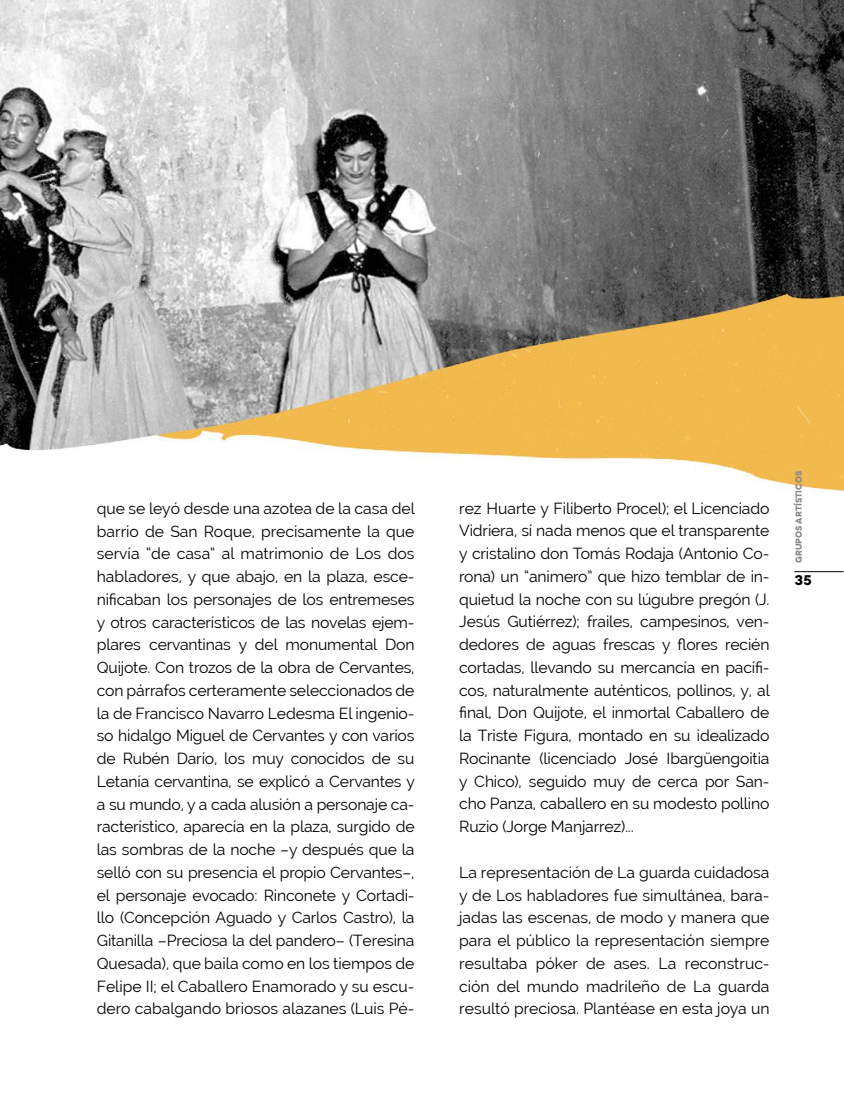
<style>
.page{position:relative;width:844px;height:1117px;background:#fff}
.page>*{position:absolute;margin:0;border:0;box-sizing:border-box;transform-origin:0 0}
.t1{font:15.75px/22.8px "Raleway";color:#000;text-align:justify}
.t2{font:700 14px "Novecentowide";color:#020203}
.t3{font:700 8.75px "Novecentowide";color:#878787}
</style>
<div class="page">
<img style="left:0;top:0;width:843px;height:573px">
<hr style="left:794px;top:571px;width:49px;height:1px;background:#020203">
<p class="t1" style="left:97px;top:496px;width:319px">que se leyó desde una azotea de la casa del barrio de San Roque, precisamente la que servía “de casa” al matrimonio de Los dos habladores, y que abajo, en la plaza, esce&shy;nificaban los personajes de los entremeses y otros característicos de las novelas ejem&shy;plares cervantinas y del monumental Don Quijote. Con trozos de la obra de Cervantes, con párrafos certeramente seleccionados de la de Francisco Navarro Ledesma El ingenio&shy;so hidalgo Miguel de Cervantes y con varios de Rubén Darío, los muy conocidos de su Letanía cervantina, se explicó a Cervantes y a su mundo, y a cada alusión a personaje ca&shy;racterístico, aparecía en la plaza, surgido de las sombras de la noche –y después que la selló con su presencia el propio Cervantes–, el personaje evocado: Rinconete y Cortadi&shy;llo (Concepción Aguado y Carlos Castro), la Gitanilla –Preciosa la del pandero– (Teresina Quesada), que baila como en los tiempos de Felipe II; el Caballero Enamorado y su escu&shy;dero cabalgando briosos alazanes (Luis Pé-</p>
<p class="t1" style="left:459px;top:496px;width:312px">rez Huarte y Filiberto Procel); el Licenciado Vidriera, sí nada menos que el transparente y cristalino don Tomás Rodaja (Antonio Co&shy;rona) un “animero” que hizo temblar de in&shy;quietud la noche con su lúgubre pregón (J.<br>Jesús Gutiérrez); frailes, campesinos, ven&shy;dedores de aguas frescas y flores recién cortadas, llevando su mercancía en pacífi&shy;cos, naturalmente auténticos, pollinos, y, al final, Don Quijote, el inmortal Caballero de la Triste Figura, montado en su idealizado Rocinante (licenciado José Ibargüengoitia y Chico), seguido muy de cerca por San&shy;cho Panza, caballero en su modesto pollino Ruzio (Jorge Manjarrez)...</p>
<p class="t1" style="left:459px;top:860px;width:312px">La representación de La guarda cuidadosa y de Los habladores fue simultánea, bara&shy;jadas las escenas, de modo y manera que para el público la representación siempre resultaba póker de ases. La reconstruc&shy;ción del mundo madrileño de La guarda resultó preciosa. Plantéase en esta joya un</p>
<p class="t3" style="left:793px;top:562px;width:93px;rotate:-90deg">GRUPOS ARTÍSTICOS</p>
<p class="t2" style="left:794px;top:571px;width:19px">35</p>
</div>
